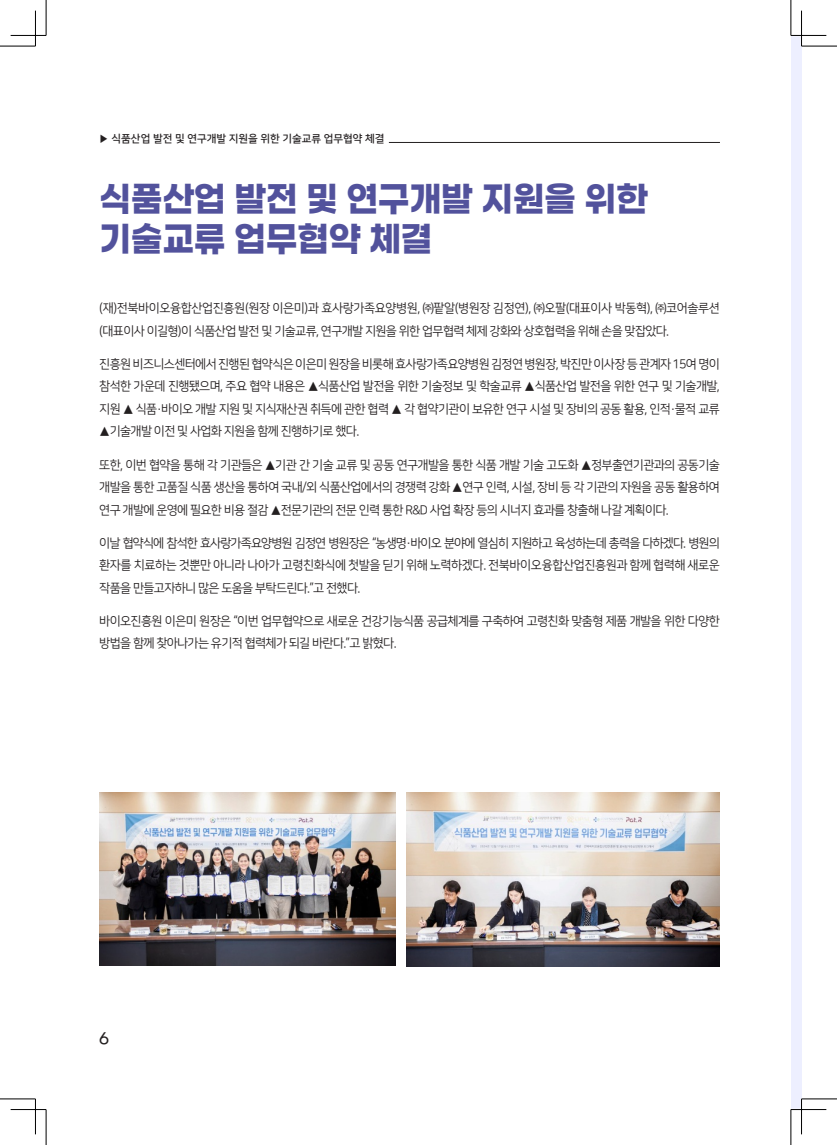
<style>
.page{position:relative;width:837px;height:1145px;background:#fff}
.page>*{position:absolute;margin:0;border:0;box-sizing:border-box;transform-origin:0 0}
.t1{font:700 35px "Gmarket Sans";letter-spacing:-.015em;color:#52529c;scale:.95 1}
.t2{font:500 15px "Gmarket Sans";color:#231f20}
.t3{font:12.5px/22.5px "Nanum Square R";letter-spacing:-.05em;color:#231f20;text-align:justify}
.t4{font:12.5px/22.5px "Nanum Square R";letter-spacing:-.03em;color:#231f20}
.t5{font:10.62px "Nanum Square B";color:#231f20}
</style>
<div class="page">
<div style="left:790px;top:35px;width:11px;height:1074px;background:#edefff"></div>
<img style="left:99px;top:792px;width:296px;height:173px">
<img style="left:406px;top:792px;width:313px;height:174px">
<hr style="left:389px;top:142px;width:330px;height:1px;background:#231f20">
<hr style="left:790px;top:1108px;width:36px;height:2px;background:#fff">
<hr style="left:800px;top:11px;width:2px;height:35px;background:#fff">
<hr style="left:800px;top:1098px;width:2px;height:36px;background:#fff">
<hr style="left:0;top:46px;width:35px;height:1px;background:#000">
<hr style="left:801px;top:46px;width:35px;height:1px;background:#000">
<hr style="left:0;top:1098px;width:35px;height:1px;background:#000">
<hr style="left:801px;top:1098px;width:35px;height:1px;background:#000">
<hr style="left:46px;top:0;width:1px;height:35px;background:#000">
<hr style="left:46px;top:1109px;width:1px;height:35px;background:#000">
<hr style="left:790px;top:0;width:1px;height:35px;background:#000">
<hr style="left:790px;top:1109px;width:1px;height:35px;background:#000">
<hr style="left:11px;top:35px;width:35px;height:1px;background:#000">
<hr style="left:790px;top:35px;width:36px;height:1px;background:#000">
<hr style="left:11px;top:1109px;width:35px;height:1px;background:#000">
<hr style="left:790px;top:1109px;width:36px;height:1px;background:#000">
<hr style="left:35px;top:11px;width:1px;height:35px;background:#000">
<hr style="left:35px;top:1098px;width:1px;height:36px;background:#000">
<hr style="left:801px;top:11px;width:1px;height:35px;background:#000">
<hr style="left:801px;top:1098px;width:1px;height:36px;background:#000">
<p class="t5" style="left:99px;top:133px;width:286px">▶ 식품산업 발전 및 연구개발 지원을 위한 기술교류 업무협약 체결</p>
<p class="t1" style="left:99px;top:180px;width:579px">식품산업 발전 및 연구개발 지원을 위한</p>
<p class="t1" style="left:99px;top:220px;width:352px">기술교류 업무협약 체결</p>
<p class="t4" style="left:99px;top:297px;width:622px">(재)전북바이오융합산업진흥원(원장 이은미)과 효사랑가족요양병원, ㈜팥알(병원장 김정연), ㈜오팔(대표이사 박동혁), ㈜코어솔루션 (대표이사 이길형)이 식품산업 발전 및 기술교류, 연구개발 지원을 위한 업무협력 체제 강화와 상호협력을 위해 손을 맞잡았다.</p>
<p class="t3" style="left:99px;top:353px;width:622px">진흥원 비즈니스센터에서 진행된 협약식은 이은미 원장을 비롯해 효사랑가족요양병원 김정연 병원장, 박진만 이사장 등 관계자 15여 명 이 참석한 가운데 진행됐으며, 주요 협약 내용은 ▲식품산업 발전을 위한 기술정보 및 학술교류 ▲식품산업 발전을 위한 연구 및 기술개발, 지원 ▲ 식품·바이오 개발 지원 및 지식재산권 취득에 관한 협력 ▲ 각 협약기관이 보유한 연구 시설 및 장비의 공동 활용, 인적·물적 교류</p>
<p class="t3" style="left:99px;top:420px;width:261px">▲기술개발 이전 및 사업화 지원을 함께 진행하기로 했다.</p>
<p class="t3" style="left:99px;top:453px;width:622px">또한, 이번 협약을 통해 각 기관들은 ▲기관 간 기술 교류 및 공동 연구개발을 통한 식품 개발 기술 고도화 ▲정부출연기관과의 공동기술 개발을 통한 고품질 식품 생산을 통하여 국내/외 식품산업에서의 경쟁력 강화 ▲연구 인력, 시설, 장비 등 각 기관의 자원을 공동 활용하여 연구 개발에 운영에 필요한 비용 절감 ▲전문기관의 전문 인력 통한 R&amp;D 사업 확장 등의 시너지 효과를 창출해 나갈 계획이다.</p>
<p class="t3" style="left:99px;top:532px;width:622px">이날 협약식에 참석한 효사랑가족요양병원 김정연 병원장은 “농생명 ·바이오 분야에 열심히 지원하고 육성하는데 총력을 다하겠다. 병원의 환자를 치료하는 것뿐만 아니라 나아가 고령친화식에 첫발을 딛기 위해 노력하겠다. 전북바이오융합산업진흥원과 함께 협력해 새로운 작품을 만들고자하니 많은 도움을 부탁드린다.”고 전했다.</p>
<p class="t3" style="left:99px;top:610px;width:622px">바이오진흥원 이은미 원장은 “이번 업무협약으로 새로운 건강기능식품 공급체계를 구축하여 고령친화 맞춤형 제품 개발을 위한 다양한 방법을 함께 찾아나가는 유기적 협력체가 되길 바란다.”고 밝혔다.</p>
<p class="t2" style="left:99px;top:1030px;width:11px">6</p>
</div>
